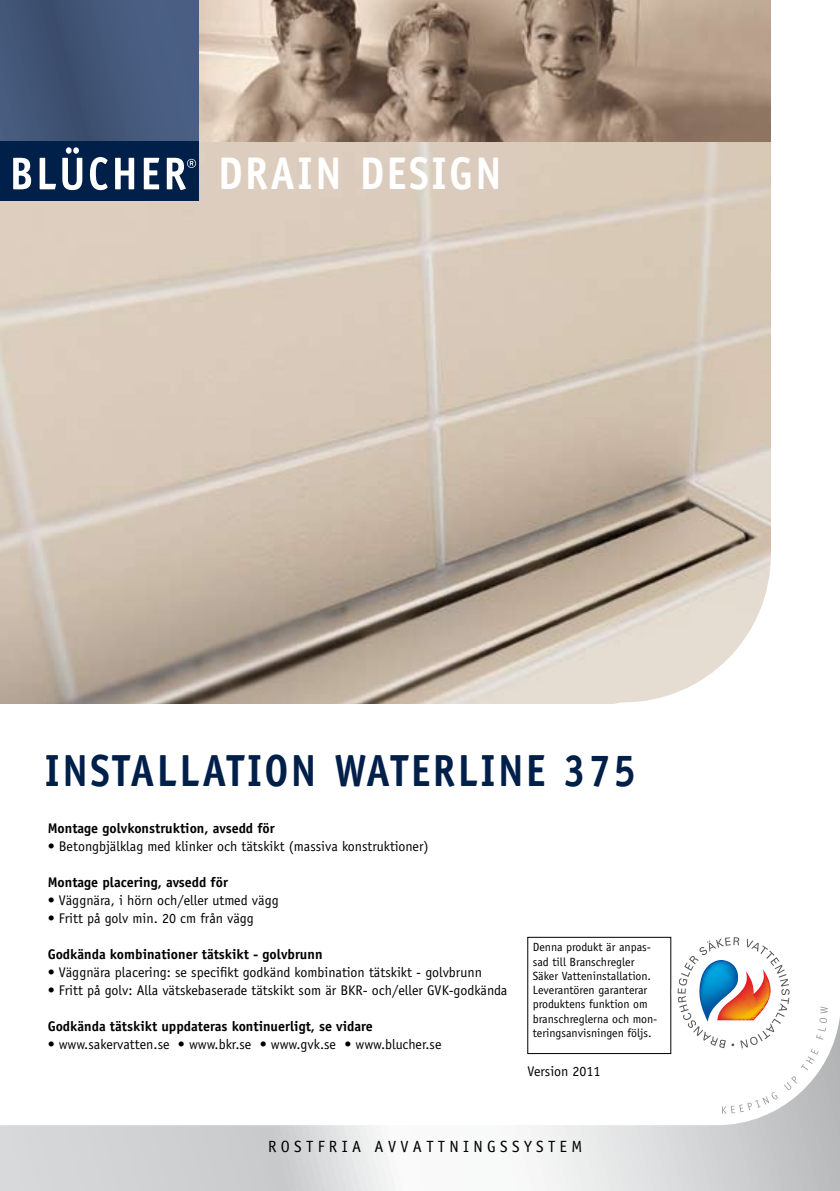
<style>
.page{position:relative;width:840px;height:1191px;background:#fff}
.page>*{position:absolute;margin:0;border:0;box-sizing:border-box;transform-origin:0 0}
.t1{font:700 45.8px "Officina Sans";letter-spacing:.06em;color:#fff;scale:.9 1}
.t2{font:700 45px "Officina Sans";letter-spacing:.06em;color:#001f49;scale:.9 1}
.t3{font:16.2px "Officina Sans";color:#000}
.t4{font:14px "Officina Sans";color:#000}
.t5{font:700 14px "Officina Sans";color:#000}
.t6{font:11.8px/14.2px "Officina Sans";color:#000}
</style>
<div class="page">
<img style="left:0;top:142px;width:770px;height:561px">
<svg style="left:598px;top:524px;width:173px;height:180px"></svg>
<img style="left:198px;top:0;width:572px;height:142px">
<svg style="left:0;top:1020px;width:839px;height:171px"></svg>
<div style="left:0;top:0;width:198px;height:142px;background:linear-gradient(to right,#3e5071,#495e82)"></div>
<div style="left:0;top:142px;width:198px;height:59px;background:#001f49"></div>
<svg style="left:13px;top:158px;width:18px;height:31px"></svg>
<svg style="left:40px;top:158px;width:16px;height:31px"></svg>
<svg style="left:62px;top:147px;width:20px;height:43px"></svg>
<svg style="left:90px;top:157px;width:17px;height:33px"></svg>
<svg style="left:115px;top:158px;width:19px;height:31px"></svg>
<svg style="left:144px;top:158px;width:15px;height:31px"></svg>
<svg style="left:167px;top:158px;width:29px;height:32px"></svg>
<img style="left:658px;top:936px;width:13px;height:130px">
<svg style="left:671px;top:936px;width:156px;height:177px"></svg>
<h1 class="t1" style="left:218px;top:145px;width:316px">drain design</h1>
<h2 class="t2" style="left:45px;top:742px;width:508px">INSTALLATION WATER LINE</h2>
<h2 class="t2" style="left:563px;top:742px;width:82px">375</h2>
<p class="t5" style="left:48px;top:820px;width:229px">Montage golvkonstruktion, avsedd för</p>
<p class="t4" style="left:48px;top:838px;width:382px">• Betongbjälklag med klinker och tätskikt (massiva konstruktioner)</p>
<p class="t5" style="left:48px;top:874px;width:182px">Montage placering, avsedd för</p>
<p class="t4" style="left:48px;top:892px;width:232px">• Väggnära, i hörn och/eller utmed vägg</p>
<p class="t4" style="left:48px;top:910px;width:208px">• Fritt på golv min. 20 cm från vägg</p>
<p class="t5" style="left:48px;top:946px;width:276px">Godkända kombinationer tätskikt - golvbrunn</p>
<p class="t4" style="left:48px;top:964px;width:435px">• Väggnära placering: se specifikt godkänd kombination tätskikt - golvbrunn</p>
<p class="t4" style="left:48px;top:982px;width:461px">• Fritt på golv: Alla vätskebaserade tätskikt som är BKR- och/eller GVK-godkända</p>
<p class="t5" style="left:48px;top:1018px;width:326px">Godkända tätskikt uppdateras kontinuerligt, se vidare</p>
<p class="t4" style="left:48px;top:1036px;width:395px">• www.sakervatten.se • www.bkr.se • www.gvk.se • www.blucher.se</p>
<p class="t4" style="left:527px;top:1062px;width:74px">Version 2011</p>
<p class="t6" style="left:532px;top:940px;width:126px">Denna produkt är anpas&shy;sad till Branschregler<br>Säker Vatteninstallation.<br>Leverantören garanterar produktens funktion om branschreglerna och mon&shy;teringsanvisningen följs.</p>
<p class="t3" style="left:268px;top:1137px;width:315px">R O S T F R I A A V V A T T N I N G S S Y S T E M</p>
</div>
